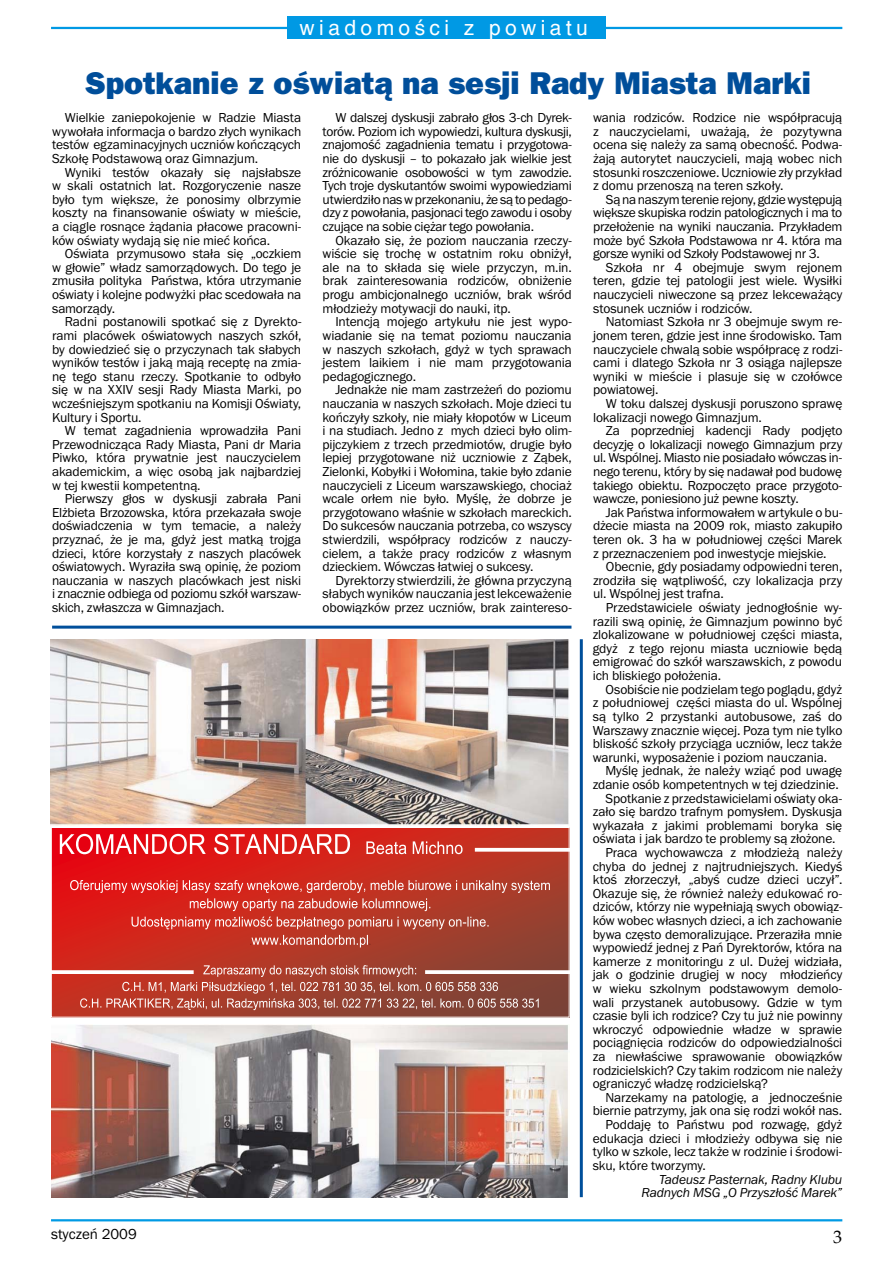
<style>
.page{position:relative;width:893px;height:1263px;background:#fff}
.page>*{position:absolute;margin:0;border:0;box-sizing:border-box;transform-origin:0 0}
.t1{font:800 31.5px "Frankfurt Gothic";color:#004e9a}
.t2{font:21px "Switzerland";letter-spacing:.21em;color:#fff}
.t3{font:18px "Palatino Linotype";color:#000}
.t4{font:15px "Franklin Gothic";color:#000}
.t5{font:13.5px/13.6px "Franklin Gothic";letter-spacing:-.01em;color:#000;text-align:justify}
.t6{font:italic 13.5px/13.6px "Franklin Gothic";letter-spacing:-.015em;color:#000;text-align:right}
</style>
<div class="page">
<hr style="left:51px;top:1219px;width:791px;height:2px;background:#009ae4">
<hr style="left:51px;top:27px;width:791px;height:2px;background:#0099e4">
<div style="left:287px;top:17px;width:319px;height:22px;background:#0099e4"></div>
<img style="left:51px;top:639px;width:518px;height:187px">
<svg style="left:51px;top:827px;width:519px;height:191px;background:#be3429"></svg>
<svg style="left:60px;top:834px;width:290px;height:20px"></svg>
<svg style="left:366px;top:841px;width:96px;height:13px"></svg>
<svg style="left:70px;top:880px;width:480px;height:31px;background:#cd473d"></svg>
<svg style="left:131px;top:917px;width:357px;height:12px;background:#cc6357"></svg>
<svg style="left:250px;top:935px;width:120px;height:13px;background:#c56255"></svg>
<svg style="left:80px;top:965px;width:458px;height:45px;background:#ad5749"></svg>
<img style="left:51px;top:1025px;width:517px;height:172px">
<svg style="left:475px;top:848px;width:95px;height:4px"></svg>
<svg style="left:425px;top:970px;width:145px;height:4px"></svg>
<svg style="left:51px;top:970px;width:143px;height:4px"></svg>
<hr style="left:52px;top:626px;width:519px;height:3px;background:#004f9b">
<hr style="left:580px;top:639px;width:3px;height:558px;background:#004f9b">
<h2 class="t2" style="left:299px;top:20px;width:290px">wiadomości z powiatu</h2>
<h1 class="t1" style="left:85px;top:72px;width:727px">Spotkanie z oświatą na sesji Rady Miasta Marki</h1>
<p class="t5" style="left:52px;top:112px;width:251px;text-indent:13px">Wielkie zaniepokojenie w Radzie Miasta wywołała informacja o bardzo złych wynikach testów egzaminacyjnych uczniów kończących Szkołę Podstawową oraz Gimnazjum.</p>
<p class="t5" style="left:52px;top:166px;width:251px;text-indent:13px">Wyniki testów okazały się najsłabsze w skali ostatnich lat. Rozgoryczenie nasze było tym większe, że ponosimy olbrzymie koszty na finansowanie oświaty w mieście, a ciągle rosnące żądania płacowe pracowni&shy;ków oświaty wydają się nie mieć końca.</p>
<p class="t5" style="left:52px;top:248px;width:251px;text-indent:13px">Oświata przymusowo stała się „oczkiem w głowie” władz samorządowych. Do tego je zmusiła polityka Państwa, która utrzymanie oświaty i kolejne podwyżki płac scedowała na samorządy.</p>
<p class="t5" style="left:52px;top:316px;width:251px;text-indent:13px">Radni postanowili spotkać się z Dyrekto&shy;rami placówek oświatowych naszych szkół, by dowiedzieć się o przyczynach tak słabych wyników testów i jaką mają receptę na zmia&shy;nę tego stanu rzeczy. Spotkanie to odbyło się w na XXIV sesji Rady Miasta Marki, po wcześniejszym spotkaniu na Komisji Oświaty, Kultury i Sportu.</p>
<p class="t5" style="left:52px;top:425px;width:251px;text-indent:13px">W temat zagadnienia wprowadziła Pani Przewodnicząca Rady Miasta, Pani dr Maria Piwko, która prywatnie jest nauczycielem akademickim, a więc osobą jak najbardziej w tej kwestii kompetentną.</p>
<p class="t5" style="left:52px;top:493px;width:251px;text-indent:13px">Pierwszy głos w dyskusji zabrała Pani Elżbieta Brzozowska, która przekazała swoje doświadczenia w tym temacie, a należy przyznać, że je ma, gdyż jest matką trojga dzieci, które korzystały z naszych placówek oświatowych. Wyraziła swą opinię, że poziom nauczania w naszych placówkach jest niski i znacznie odbiega od poziomu szkół warszaw&shy;skich, zwłaszcza w Gimnazjach.</p>
<p class="t5" style="left:322px;top:112px;width:251px;text-indent:13px">W dalszej dyskusji zabrało głos 3-ch Dyrek&shy;torów. Poziom ich wypowiedzi, kultura dyskusji, znajomość zagadnienia tematu i przygotowa&shy;nie do dyskusji – to pokazało jak wielkie jest zróżnicowanie osobowości w tym zawodzie.<br>Tych troje dyskutantów swoimi wypowiedziami utwierdziło nas w przekonaniu, że są to pedago&shy;dzy z powołania, pasjonaci tego zawodu i osoby czujące na sobie ciężar tego powołania.</p>
<p class="t5" style="left:322px;top:234px;width:251px;text-indent:13px">Okazało się, że poziom nauczania rzeczy&shy;wiście się trochę w ostatnim roku obniżył, ale na to składa się wiele przyczyn, m.in. brak zainteresowania rodziców, obniżenie progu ambicjonalnego uczniów, brak wśród młodzieży motywacji do nauki, itp.</p>
<p class="t5" style="left:322px;top:316px;width:251px;text-indent:13px">Intencją mojego artykułu nie jest wypo&shy;wiadanie się na temat poziomu nauczania w naszych szkołach, gdyż w tych sprawach jestem laikiem i nie mam przygotowania pedagogicznego.</p>
<p class="t5" style="left:322px;top:384px;width:251px;text-indent:13px">Jednakże nie mam zastrzeżeń do poziomu nauczania w naszych szkołach. Moje dzieci tu kończyły szkoły, nie miały kłopotów w Liceum i na studiach. Jedno z mych dzieci było olim&shy;pijczykiem z trzech przedmiotów, drugie było lepiej przygotowane niż uczniowie z Ząbek, Zielonki, Kobyłki i Wołomina, takie było zdanie nauczycieli z Liceum warszawskiego, chociaż wcale orłem nie było. Myślę, że dobrze je przygotowano właśnie w szkołach mareckich.<br>Do sukcesów nauczania potrzeba, co wszyscy stwierdzili, współpracy rodziców z nauczy&shy;cielem, a także pracy rodziców z własnym dzieckiem. Wówczas łatwiej o sukcesy.</p>
<p class="t5" style="left:322px;top:575px;width:251px;text-indent:13px">Dyrektorzy stwierdzili, że główna przyczyną słabych wyników nauczania jest lekceważenie obowiązków przez uczniów, brak zaintereso-</p>
<p class="t5" style="left:593px;top:112px;width:251px">wania rodziców. Rodzice nie współpracują z nauczycielami, uważają, że pozytywna ocena się należy za samą obecność. Podwa&shy;żają autorytet nauczycieli, mają wobec nich stosunki roszczeniowe. Uczniowie zły przykład z domu przenoszą na teren szkoły.</p>
<p class="t5" style="left:593px;top:194px;width:251px;text-indent:13px">Są na naszym terenie rejony, gdzie występują większe skupiska rodzin patologicznych i ma to przełożenie na wyniki nauczania. Przykładem może być Szkoła Podstawowa nr 4. która ma gorsze wyniki od Szkoły Podstawowej nr 3.</p>
<p class="t5" style="left:593px;top:262px;width:251px;text-indent:13px">Szkoła nr 4 obejmuje swym rejonem teren, gdzie tej patologii jest wiele. Wysiłki nauczycieli niweczone są przez lekceważący stosunek uczniów i rodziców.</p>
<p class="t5" style="left:593px;top:316px;width:251px;text-indent:13px">Natomiast Szkoła nr 3 obejmuje swym re&shy;jonem teren, gdzie jest inne środowisko. Tam nauczyciele chwalą sobie współpracę z rodzi&shy;cami i dlatego Szkoła nr 3 osiąga najlepsze wyniki w mieście i plasuje się w czołówce powiatowej.</p>
<p class="t5" style="left:593px;top:398px;width:251px;text-indent:13px">W toku dalszej dyskusji poruszono sprawę lokalizacji nowego Gimnazjum.</p>
<p class="t5" style="left:593px;top:425px;width:251px;text-indent:13px">Za poprzedniej kadencji Rady podjęto decyzję o lokalizacji nowego Gimnazjum przy ul. Wspólnej. Miasto nie posiadało wówczas in&shy;nego terenu, który by się nadawał pod budowę takiego obiektu. Rozpoczęto prace przygoto&shy;wawcze, poniesiono już pewne koszty.</p>
<p class="t5" style="left:593px;top:507px;width:251px;text-indent:13px">Jak Państwa informowałem w artykule o bu&shy;dżecie miasta na 2009 rok, miasto zakupiło teren ok. 3 ha w południowej części Marek z przeznaczeniem pod inwestycje miejskie.</p>
<p class="t5" style="left:593px;top:561px;width:251px;text-indent:13px">Obecnie, gdy posiadamy odpowiedni teren, zrodziła się wątpliwość, czy lokalizacja przy ul. Wspólnej jest trafna.</p>
<p class="t5" style="left:592px;top:602px;width:251px;text-indent:13px">Przedstawiciele oświaty jednogłośnie wy&shy;razili swą opinię, że Gimnazjum powinno być zlokalizowane w południowej części miasta, gdyż z tego rejonu miasta uczniowie będą emigrować do szkół warszawskich, z powodu ich bliskiego położenia.</p>
<p class="t5" style="left:592px;top:683px;width:251px;text-indent:13px">Osobiście nie podzielam tego poglądu, gdyż z południowej części miasta do ul. Wspólnej są tylko 2 przystanki autobusowe, zaś do Warszawy znacznie więcej. Poza tym nie tylko bliskość szkoły przyciąga uczniów, lecz także warunki, wyposażenie i poziom nauczania.</p>
<p class="t5" style="left:605px;top:765px;width:238px">Myślę jednak, że należy wziąć pod uwagę</p>
<p class="t5" style="left:592px;top:779px;width:247px">zdanie osób kompetentnych w tej dziedzinie.</p>
<p class="t5" style="left:605px;top:792px;width:238px">Spotkanie z przedstawicielami oświaty oka-</p>
<p class="t5" style="left:592px;top:806px;width:251px">zało się bardzo trafnym pomysłem. Dyskusja</p>
<p class="t5" style="left:592px;top:819px;width:251px">wykazała z jakimi problemami boryka się</p>
<p class="t5" style="left:592px;top:833px;width:244px">oświata i jak bardzo te problemy są złożone.</p>
<p class="t5" style="left:605px;top:847px;width:238px">Praca wychowawcza z młodzieżą należy</p>
<p class="t5" style="left:592px;top:860px;width:251px">chyba do jednej z najtrudniejszych. Kiedyś</p>
<p class="t5" style="left:592px;top:874px;width:251px">ktoś złorzeczył, „abyś cudze dzieci uczył”.</p>
<p class="t5" style="left:592px;top:888px;width:251px">Okazuje się, że również należy edukować ro-</p>
<p class="t5" style="left:592px;top:901px;width:251px">dziców, którzy nie wypełniają swych obowiąz-</p>
<p class="t5" style="left:592px;top:915px;width:251px">ków wobec własnych dzieci, a ich zachowanie</p>
<p class="t5" style="left:592px;top:928px;width:251px">bywa często demoralizujące. Przeraziła mnie</p>
<p class="t5" style="left:592px;top:942px;width:251px">wypowiedź jednej z Pań Dyrektorów, która na</p>
<p class="t5" style="left:592px;top:956px;width:251px">kamerze z monitoringu z ul. Dużej widziała,</p>
<p class="t5" style="left:592px;top:969px;width:251px">jak o godzinie drugiej w nocy młodzieńcy</p>
<p class="t5" style="left:592px;top:983px;width:251px">w wieku szkolnym podstawowym demolo-</p>
<p class="t5" style="left:592px;top:996px;width:251px">wali przystanek autobusowy. Gdzie w tym</p>
<p class="t5" style="left:592px;top:1010px;width:251px">czasie byli ich rodzice? Czy tu już nie powinny</p>
<p class="t5" style="left:592px;top:1024px;width:251px">wkroczyć odpowiednie władze w sprawie</p>
<p class="t5" style="left:592px;top:1037px;width:251px">pociągnięcia rodziców do odpowiedzialności</p>
<p class="t5" style="left:592px;top:1051px;width:251px">za niewłaściwe sprawowanie obowiązków</p>
<p class="t5" style="left:592px;top:1064px;width:251px">rodzicielskich? Czy takim rodzicom nie należy</p>
<p class="t5" style="left:592px;top:1078px;width:177px">ograniczyć władzę rodzicielską?</p>
<p class="t5" style="left:605px;top:1092px;width:238px">Narzekamy na patologię, a jednocześnie</p>
<p class="t5" style="left:592px;top:1105px;width:251px">biernie patrzymy, jak ona się rodzi wokół nas.</p>
<p class="t5" style="left:605px;top:1119px;width:238px">Poddaję to Państwu pod rozwagę, gdyż</p>
<p class="t5" style="left:592px;top:1132px;width:251px">edukacja dzieci i młodzieży odbywa się nie</p>
<p class="t5" style="left:592px;top:1146px;width:251px">tylko w szkole, lecz także w rodzinie i środowi-</p>
<p class="t5" style="left:592px;top:1160px;width:115px">sku, które tworzymy.</p>
<p class="t6" style="left:641px;top:1173px;width:202px">Tadeusz Pasternak, Radny Klubu<br>Radnych MSG „O Przyszłość Marek”</p>
<p class="t4" style="left:51px;top:1229px;width:87px">styczeń 2009</p>
<h3 class="t3" style="left:833px;top:1230px;width:10px">3</h3>
</div>
